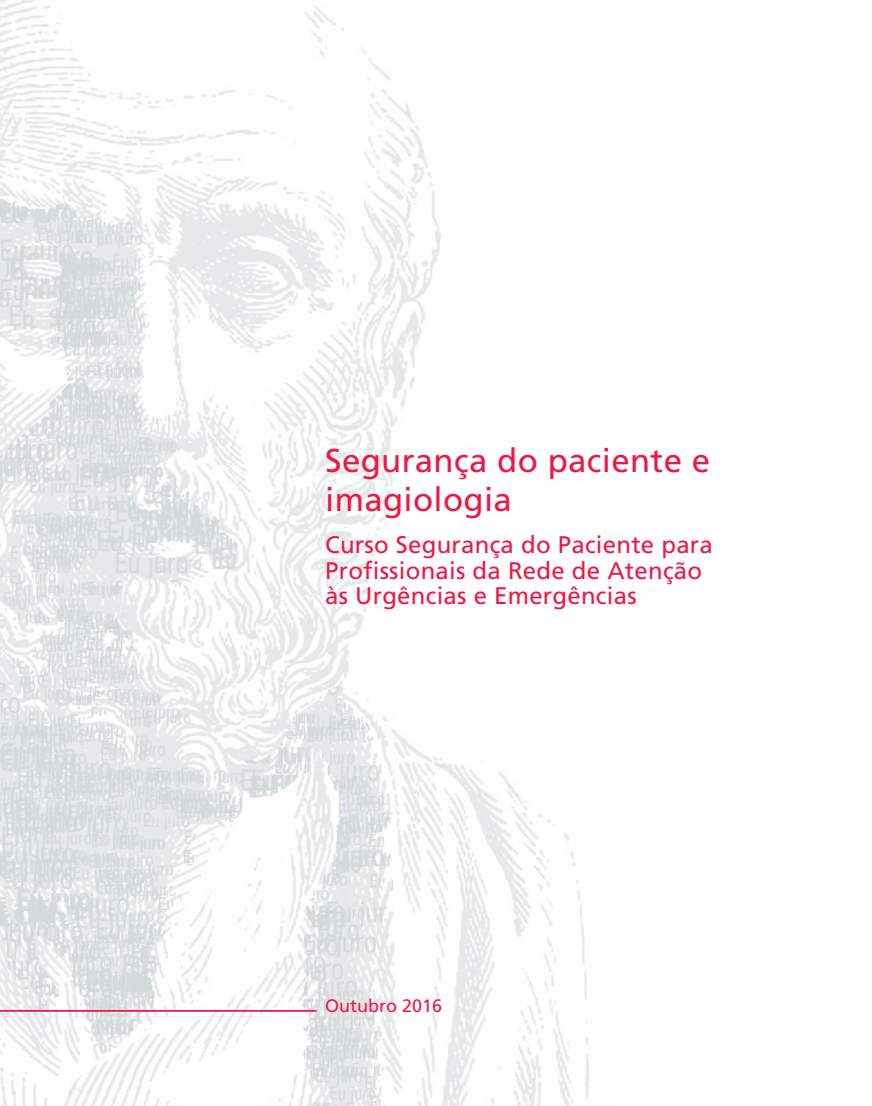
<style>
.page{position:relative;width:872px;height:1106px;background:#fff}
.page>*{position:absolute;margin:0;border:0;box-sizing:border-box;transform-origin:0 0}
.titulo_nivel_1{font:33px/39px "Frutiger LT Std";letter-spacing:.01em;color:#ed1845}
.titulo_nivel_3{font:24px/25.5px "Frutiger LT Std";letter-spacing:.01em;color:#ed1845}
.titulo_nivel_5{font:18px "Frutiger LT Std";color:#ed1845}
</style>
<div class="page">
<img style="left:0;top:0;width:589px;height:1106px">
<hr style="left:0;top:1010px;width:317px;height:1px;background:#ed1845">
<p class="titulo_nivel_1" style="left:325px;top:441px;width:387px">Segurança do paciente e imagiologia</p>
<p class="titulo_nivel_3" style="left:325px;top:532px;width:389px">Curso Segurança do Paciente para<br>Profissionais da Rede de Atenção às Urgências e Emergências</p>
<p class="titulo_nivel_5" style="left:325px;top:995px;width:119px">Outubro 2016</p>
</div>
